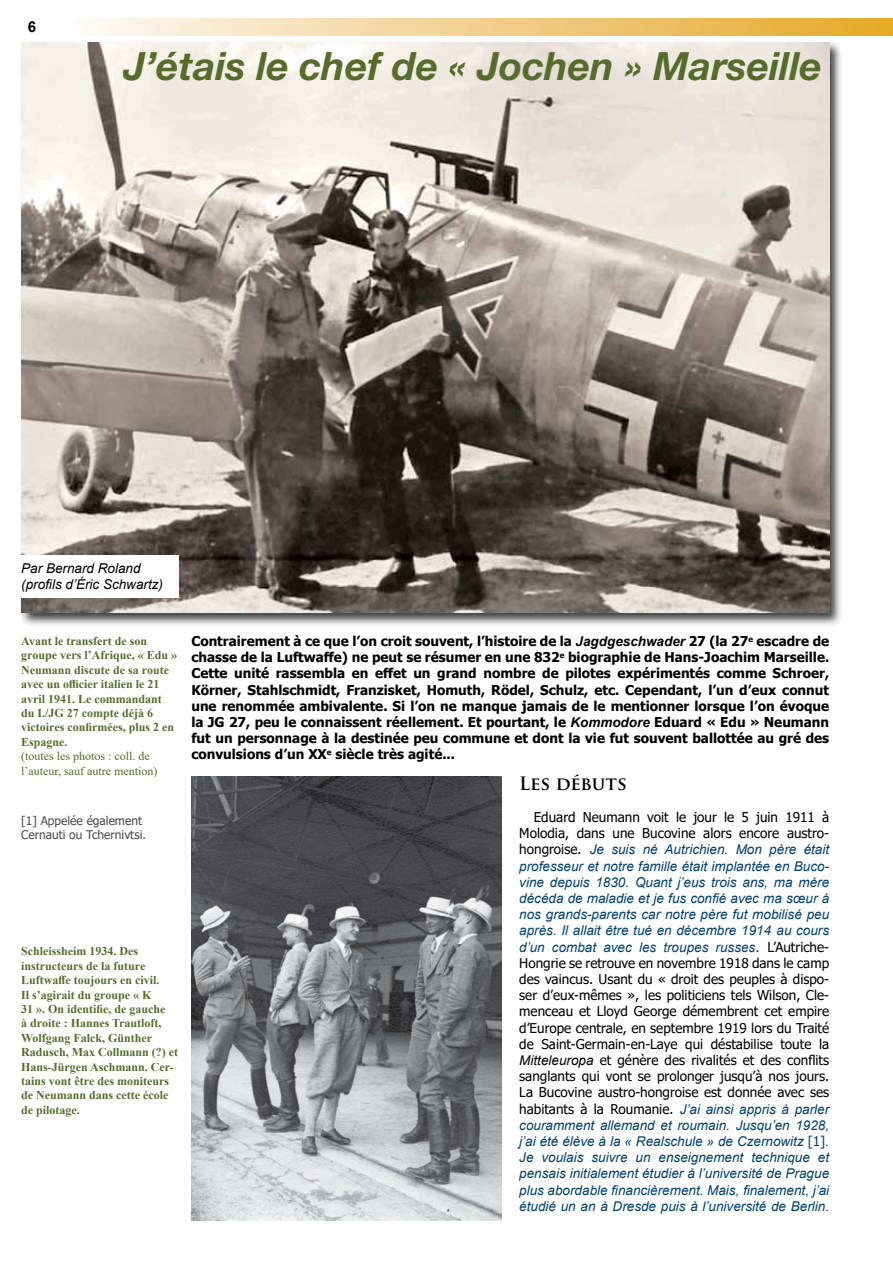
<style>
.page{position:relative;width:893px;height:1263px;background:#fff}
.page>*{position:absolute;margin:0;border:0;box-sizing:border-box;transform-origin:0 0}
.t1{font:italic 700 39px "Helvetica Neue";color:#576b2d}
.t2{font:700 18px "Trajan Pro";color:#000}
.t3{font:700 15px "Arial";color:#000}
.t4{font:italic 13.5px/16.2px "Arial";color:#004071;text-align:justify}
.t5{font:700 13.5px/16.2px "Tahoma";color:#000;text-align:justify}
.t6{font:13.5px/16.2px "Tahoma";color:#000;text-align:right}
.t7{font:italic 13.5px/16.2px "Arial";color:#000}
.t8{font:700 12px/14.4px "Times New Roman";color:#576b2d}
.t9{font:12px/14.4px "Times New Roman";color:#576b2d}
.t10{font:12px/14.4px "Tahoma";color:#4d4d4f}
.s1{font-family:"Arial";font-style:italic}
.s2{font-family:"Tahoma";font-style:normal;color:#000}
.s3{font-family:"Tahoma";font-style:normal}
</style>
<div class="page">
<div style="left:19px;top:40px;width:824px;height:587px;background:#000;opacity:.75"></div>
<img style="left:21px;top:43px;width:808px;height:569px">
<div style="left:0;top:555px;width:178px;height:42px;background:#fff"></div>
<div style="left:64px;top:19px;width:829px;height:17px;background:linear-gradient(to right,#fefaf9,#e5a727)"></div>
<img style="left:191px;top:777px;width:310px;height:443px">
<p class="t3" style="left:28px;top:16px;width:10px">6</p>
<h1 class="t1" style="left:124px;top:42px;width:700px">J’étais le chef de « Jochen » Marseille</h1>
<p class="t7" style="left:21px;top:561px;width:143px">Par Bernard Roland (profils d’Éric Schwartz)</p>
<p class="t8" style="left:21px;top:633px;width:157px">Avant le transfert de son groupe vers l’Afrique, « Edu »<br>Neumann discute de sa route avec un officier italien le 21 avril 1941. Le commandant du I./JG 27 compte déjà 6 victoires confirmées, plus 2 en<br>Espagne.</p>
<p class="t9" style="left:21px;top:748px;width:138px">(toutes les photos : coll. de l’auteur, sauf autre mention)</p>
<p class="t10" style="left:21px;top:814px;width:126px">[1] Appelée également<br>Cernauti ou Tchernivtsi.</p>
<p class="t8" style="left:21px;top:944px;width:158px">Schleissheim 1934. Des instructeurs de la future<br>Luftwaffe toujours en civil.<br>Il s’agirait du groupe « K<br>31 ». On identifie, de gauche<br>à droite : Hannes Trautloft,<br>Wolfgang Falck, Günther<br>Radusch, Max Collmann (?) et<br>Hans-Jürgen Aschmann. Cer&shy;tains vont être des moniteurs de Neumann dans cette école de pilotage.</p>
<p class="t5" style="left:191px;top:634px;width:639px">Contrairement à ce que l’on croit souvent, l’histoire de la <span class="s1">Jagdgeschwader</span> 27 (la 27<sup>e</sup> escadre de chasse de la Luftwaffe) ne peut se résumer en une 832<sup>e</sup> biographie de Hans-Joachim Marseille.<br>Cette unité rassembla en effet un grand nombre de pilotes expérimentés comme Schroer, Körner, Stahlschmidt, Franzisket, Homuth, Rödel, Schulz, etc. Cependant, l’un d’eux connut une renommée ambivalente. Si l’on ne manque jamais de le mentionner lorsque l’on évoque la JG 27, peu le connaissent réellement. Et pourtant, le <span class="s1">Kommodore</span> Eduard « Edu » Neumann fut un personnage à la destinée peu commune et dont la vie fut souvent ballottée au gré des convulsions d’un XX<sup>e</sup> siècle très agité...</p>
<h2 class="t2" style="left:519px;top:772px;width:109px">Les débuts</h2>
<p class="t6" style="left:519px;top:810px;width:311px">Eduard Neumann voit le jour le 5 juin 1911 à<br>Molodia, dans une Bucovine alors encore austro-</p>
<p class="t4" style="left:519px;top:842px;width:311px"><span class="s2">hongroise.</span> Je suis né Autrichien. Mon père était professeur et notre famille était implantée en Buco&shy;vine depuis 1830. Quant j’eus trois ans, ma mère décéda de maladie et je fus confié avec ma sœur à nos grands-parents car notre père fut mobilisé peu après. Il allait être tué en décembre 1914 au cours d’un combat avec les troupes russes<span class="s3">.</span> <span class="s2">L’Autriche-</span></p>
<p class="t6" style="left:519px;top:955px;width:311px;text-align:justify">Hongrie se retrouve en novembre 1918 dans le camp des vaincus. Usant du « droit des peuples à dispo&shy;ser d’eux-mêmes », les politiciens tels Wilson, Cle&shy;menceau et Lloyd George démembrent cet empire d’Europe centrale, en septembre 1919 lors du Traité de Saint-Germain-en-Laye qui déstabilise toute la <span class="s1">Mitteleuropa</span> et génère des rivalités et des conflits sanglants qui vont se prolonger jusqu’à nos jours.<br>La Bucovine austro-hongroise est donnée avec ses</p>
<p class="t4" style="left:519px;top:1101px;width:311px"><span class="s2">habitants à la Roumanie.</span> J’ai ainsi appris à parler couramment allemand et roumain. Jusqu’en 1928, j’ai été élève à la « Realschule » de Czernowitz <span class="s3">[1]</span>.<br>Je voulais suivre un enseignement technique et pensais initialement étudier à l’université de Prague plus abordable financièrement. Mais, finalement, j’ai étudié un an à Dresde puis à l’université de Berlin.</p>
</div>
